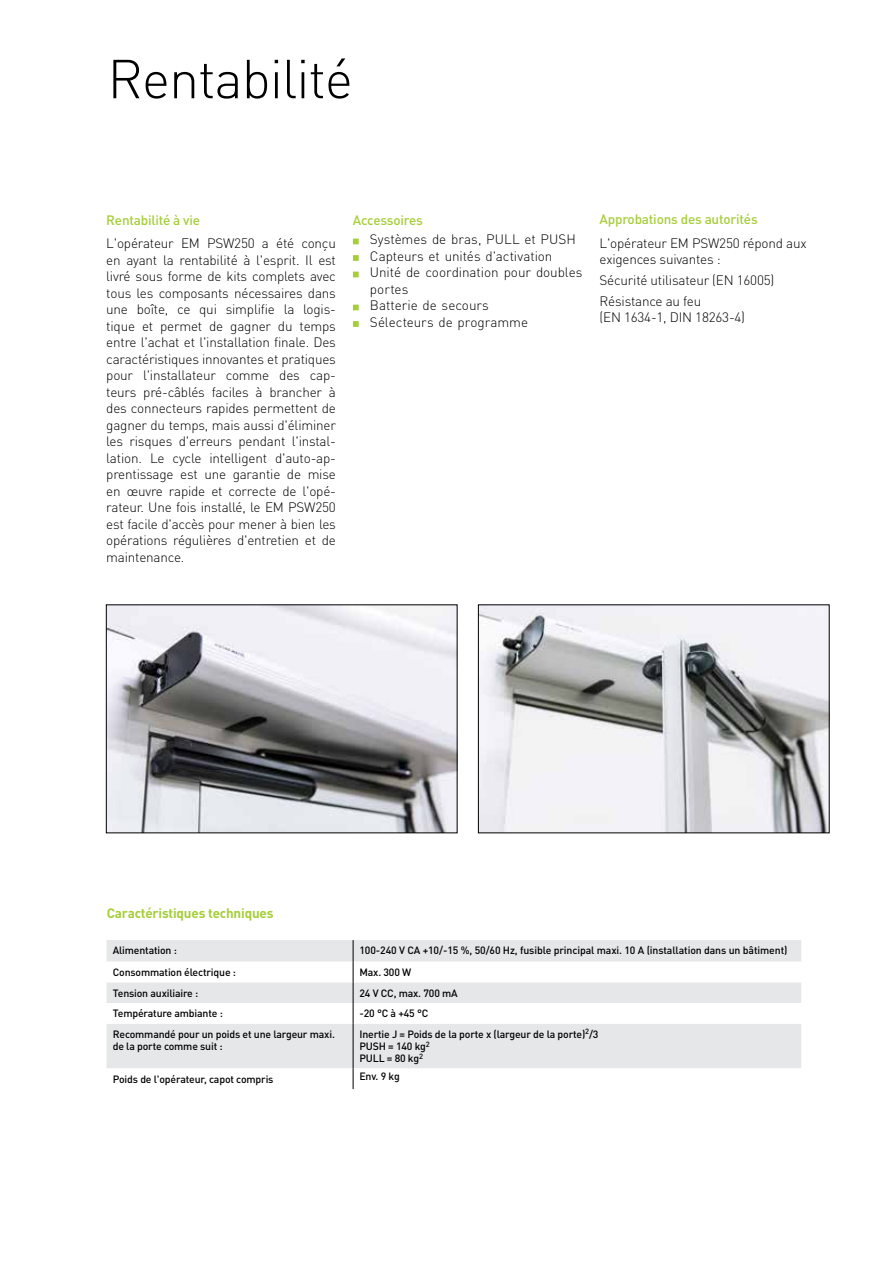
<style>
.page{position:relative;width:893px;height:1263px;background:#fff}
.page>*{position:absolute;margin:0;border:0;box-sizing:border-box;transform-origin:0 0}
.t1{font:300 54px "DIN Pro";letter-spacing:-.02em;color:#000}
.t2{font:300 13.5px/16.5px "DIN Pro";letter-spacing:-.015em;color:#000}
.t3{font:500 13.5px "DIN Pro";letter-spacing:-.015em;color:#a6ce39}
.t4{font:700 13.5px "DIN Pro";letter-spacing:-.015em;color:#a6ce39}
.t5{font:500 10.5px/12px "DIN Pro";letter-spacing:-.015em;color:#000}
</style>
<div class="page">
<img style="left:480px;top:607px;width:347px;height:224px">
<img style="left:108px;top:607px;width:347px;height:224px">
<svg style="left:353px;top:239px;width:6px;height:5px"></svg>
<svg style="left:353px;top:255px;width:6px;height:6px"></svg>
<svg style="left:353px;top:272px;width:6px;height:5px"></svg>
<svg style="left:353px;top:305px;width:6px;height:5px"></svg>
<svg style="left:353px;top:321px;width:6px;height:6px"></svg>
<div style="left:106px;top:940px;width:695px;height:22px;background:#e6e7e8"></div>
<svg style="left:106px;top:962px;width:695px;height:127px;fill:#e6e7e8"></svg>
<svg style="left:353px;top:940px;width:1px;height:84px"></svg>
<hr style="left:353px;top:1024px;width:1px;height:44px;background:#000">
<svg style="left:353px;top:1068px;width:1px;height:21px"></svg>
<svg style="left:108px;top:940px;width:70px;height:19px"></svg>
<h1 class="t1" style="left:107px;top:42px;width:247px">Rentabilité</h1>
<p class="t3" style="left:106px;top:211px;width:95px">Rentabilité à vie</p>
<p class="t2" style="left:106px;top:235px;width:231px;text-align:justify">L'opérateur EM PSW250 a été conçu en ayant la rentabilité à l'esprit. Il est livré sous forme de kits complets avec tous les composants nécessaires dans une boîte, ce qui simplifie la logis&shy;tique et permet de gagner du temps entre l'achat et l'installation finale. Des caractéristiques innovantes et pratiques pour l'installateur comme des cap&shy;teurs pré-câblés faciles à brancher à des connecteurs rapides permettent de gagner du temps, mais aussi d'éliminer les risques d'erreurs pendant l'instal&shy;lation. Le cycle intelligent d'auto-ap&shy;prentissage est une garantie de mise en œuvre rapide et correcte de l'opé&shy;rateur. Une fois installé, le EM PSW250 est facile d'accès pour mener à bien les opérations régulières d'entretien et de maintenance.</p>
<p class="t3" style="left:353px;top:211px;width:72px">Accessoires</p>
<p class="t2" style="left:370px;top:231px;width:214px">Systèmes de bras, PULL et PUSH<br>Capteurs et unités d'activation<br>Unité de coordination pour doubles portes<br>Batterie de secours<br>Sélecteurs de programme</p>
<p class="t3" style="left:600px;top:210px;width:160px">Approbations des autorités</p>
<p class="t2" style="left:600px;top:234px;width:208px">L'opérateur EM PSW250 répond aux exigences suivantes :</p>
<p class="t2" style="left:600px;top:269px;width:176px;line-height:20.7px">Sécurité utilisateur (EN 16005)<br>Résistance au feu</p>
<p class="t2" style="left:600px;top:309px;width:147px">(EN 1634-1, DIN 18263-4)</p>
<p class="t4" style="left:107px;top:904px;width:168px">Caractéristiques techniques</p>
<p class="t5" style="left:113px;top:944px;width:66px">Alimentation :</p>
<p class="t5" style="left:359px;top:944px;width:430px">100-240 V CA +10/-15 %, 50/60 Hz, fusible principal maxi. 10 A (installation dans un bâtiment)</p>
<p class="t5" style="left:113px;top:966px;width:125px">Consommation électrique :</p>
<p class="t5" style="left:359px;top:966px;width:53px">Max. 300 W</p>
<p class="t5" style="left:113px;top:986px;width:87px">Tension auxiliaire :</p>
<p class="t5" style="left:359px;top:986px;width:100px">24 V CC, max. 700 mA</p>
<p class="t5" style="left:113px;top:1007px;width:112px">Température ambiante :</p>
<p class="t5" style="left:359px;top:1007px;width:70px">-20 °C à +45 °C</p>
<p class="t5" style="left:113px;top:1028px;width:224px">Recommandé pour un poids et une largeur maxi. de la porte comme suit :</p>
<p class="t5" style="left:359px;top:1028px;width:241px">Inertie J = Poids de la porte x (largeur de la porte)<sup>2</sup>/3<br>PUSH = 140 kg<sup>2<br></sup>PULL = 80 kg<sup>2</sup></p>
<p class="t5" style="left:113px;top:1072px;width:162px">Poids de l'opérateur, capot compris</p>
<p class="t5" style="left:359px;top:1069px;width:42px">Env. 9 kg</p>
</div>
